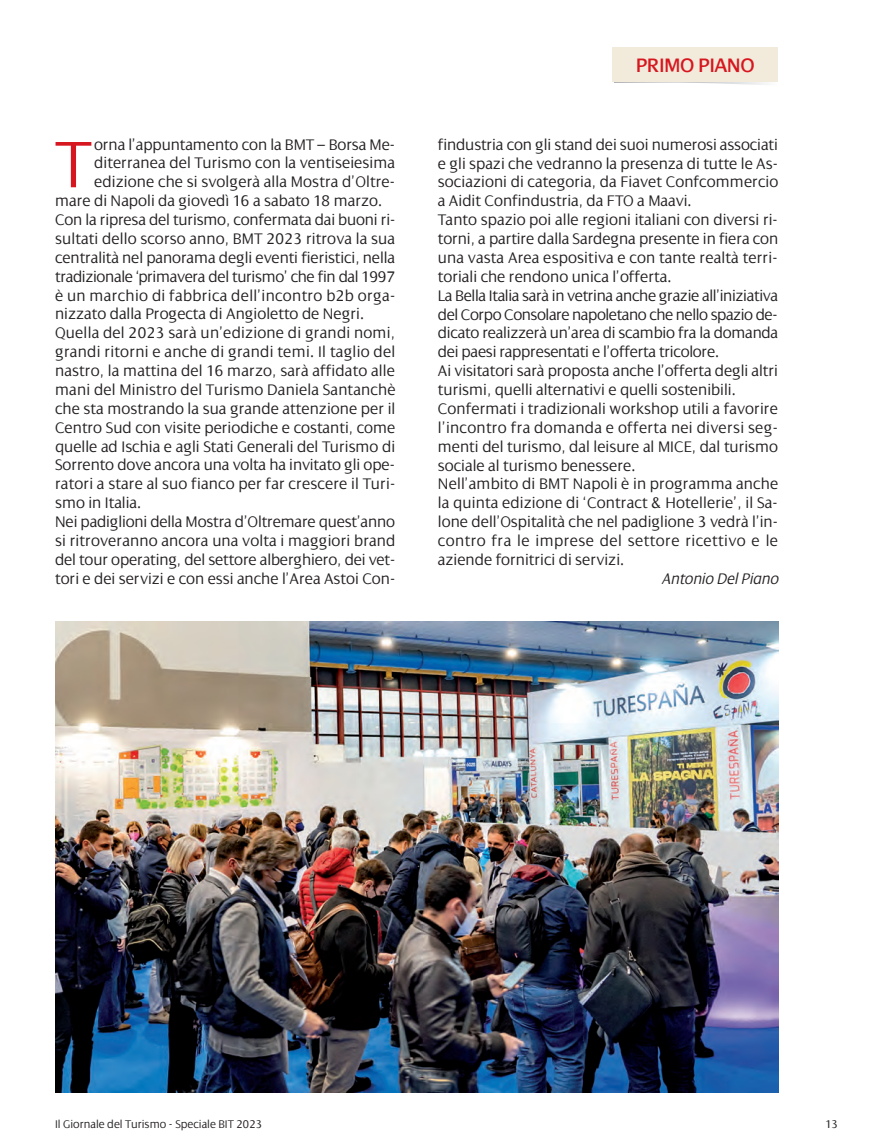
<style>
.page{position:relative;width:893px;height:1148px;background:#fff}
.page>*{position:absolute;margin:0;border:0;box-sizing:border-box;transform-origin:0 0}
.t1{font:300 70.65px "Dialog";color:#d7171f}
.t2{font:21px "Dialog";color:#d7171f}
.t3{font:300 16.5px "Dialog";color:#231f20}
.t4{font:300 16.5px "Dialog";letter-spacing:-.02em;color:#231f20}
.t5{font:300 16.5px "Dialog";letter-spacing:.02em;color:#231f20}
.t6{font:300 16.5px "Dialog";letter-spacing:-.025em;color:#231f20}
.t7{font:300 16.5px "Dialog";letter-spacing:.025em;color:#231f20}
.t8{font:italic 300 16.5px "Dialog";color:#231f20}
.t9{font:300 12px "Dialog";color:#231f20}
</style>
<div class="page">
<div style="left:612px;top:47px;width:166px;height:35px;background:#f2eadb"></div>
<img style="left:55px;top:621px;width:723px;height:471px">
<p class="t1" style="left:55px;top:122px;width:38px">T</p>
<p class="t3" style="left:94px;top:134px;width:303px">orna l’appuntamento con la BMT – Borsa Me-</p>
<p class="t3" style="left:94px;top:153px;width:303px">diterranea del Turismo con la ventiseiesima</p>
<p class="t3" style="left:94px;top:172px;width:303px">edizione che si svolgerà alla Mostra d’Oltre-</p>
<p class="t3" style="left:55px;top:191px;width:329px">mare di Napoli da giovedì 16 a sabato 18 marzo.</p>
<p class="t3" style="left:55px;top:210px;width:342px">Con la ripresa del turismo, confermata dai buoni ri-</p>
<p class="t3" style="left:55px;top:229px;width:341px">sultati dello scorso anno, BMT 2023 ritrova la sua</p>
<p class="t3" style="left:55px;top:247px;width:341px">centralità nel panorama degli eventi fieristici, nella</p>
<p class="t4" style="left:55px;top:266px;width:341px">tradizionale ‘primavera del turismo’ che fin dal 1997</p>
<p class="t5" style="left:55px;top:285px;width:342px">è un marchio di fabbrica dell’incontro b2b orga-</p>
<p class="t3" style="left:55px;top:304px;width:311px">nizzato dalla Progecta di Angioletto de Negri.</p>
<p class="t3" style="left:55px;top:323px;width:341px">Quella del 2023 sarà un’edizione di grandi nomi,</p>
<p class="t3" style="left:55px;top:342px;width:342px">grandi ritorni e anche di grandi temi. Il taglio del</p>
<p class="t3" style="left:55px;top:361px;width:341px">nastro, la mattina del 16 marzo, sarà affidato alle</p>
<p class="t3" style="left:55px;top:380px;width:342px">mani del Ministro del Turismo Daniela Santanchè</p>
<p class="t3" style="left:55px;top:398px;width:342px">che sta mostrando la sua grande attenzione per il</p>
<p class="t3" style="left:55px;top:417px;width:342px">Centro Sud con visite periodiche e costanti, come</p>
<p class="t3" style="left:55px;top:436px;width:342px">quelle ad Ischia e agli Stati Generali del Turismo di</p>
<p class="t3" style="left:55px;top:455px;width:341px">Sorrento dove ancora una volta ha invitato gli ope-</p>
<p class="t3" style="left:55px;top:474px;width:342px">ratori a stare al suo fianco per far crescere il Turi-</p>
<p class="t3" style="left:55px;top:493px;width:88px">smo in Italia.</p>
<p class="t3" style="left:55px;top:512px;width:341px">Nei padiglioni della Mostra d’Oltremare quest’anno</p>
<p class="t3" style="left:55px;top:531px;width:342px">si ritroveranno ancora una volta i maggiori brand</p>
<p class="t3" style="left:55px;top:549px;width:342px">del tour operating, del settore alberghiero, dei vet-</p>
<p class="t3" style="left:55px;top:568px;width:342px">tori e dei servizi e con essi anche l’Area Astoi Con-</p>
<p class="t2" style="left:636px;top:52px;width:120px">PRIMO PIANO</p>
<p class="t3" style="left:438px;top:134px;width:341px">findustria con gli stand dei suoi numerosi associati</p>
<p class="t3" style="left:438px;top:153px;width:342px">e gli spazi che vedranno la presenza di tutte le As-</p>
<p class="t3" style="left:438px;top:172px;width:342px">sociazioni di categoria, da Fiavet Confcommercio</p>
<p class="t3" style="left:438px;top:191px;width:255px">a Aidit Confindustria, da FTO a Maavi.</p>
<p class="t3" style="left:438px;top:210px;width:341px">Tanto spazio poi alle regioni italiani con diversi ri-</p>
<p class="t3" style="left:438px;top:229px;width:342px">torni, a partire dalla Sardegna presente in fiera con</p>
<p class="t3" style="left:438px;top:248px;width:341px">una vasta Area espositiva e con tante realtà terri-</p>
<p class="t3" style="left:438px;top:266px;width:235px">toriali che rendono unica l’offerta.</p>
<p class="t4" style="left:438px;top:285px;width:342px">La Bella Italia sarà in vetrina anche grazie all’iniziativa</p>
<p class="t6" style="left:438px;top:304px;width:341px">del Corpo Consolare napoletano che nello spazio de-</p>
<p class="t3" style="left:438px;top:323px;width:342px">dicato realizzerà un’area di scambio fra la domanda</p>
<p class="t3" style="left:438px;top:342px;width:283px">dei paesi rappresentati e l’offerta tricolore.</p>
<p class="t3" style="left:438px;top:361px;width:341px">Ai visitatori sarà proposta anche l’offerta degli altri</p>
<p class="t3" style="left:438px;top:380px;width:300px">turismi, quelli alternativi e quelli sostenibili.</p>
<p class="t3" style="left:438px;top:399px;width:341px">Confermati i tradizionali workshop utili a favorire</p>
<p class="t5" style="left:438px;top:417px;width:342px">l’incontro fra domanda e offerta nei diversi seg-</p>
<p class="t3" style="left:438px;top:436px;width:342px">menti del turismo, dal leisure al MICE, dal turismo</p>
<p class="t3" style="left:438px;top:455px;width:199px">sociale al turismo benessere.</p>
<p class="t3" style="left:438px;top:474px;width:342px">Nell’ambito di BMT Napoli è in programma anche</p>
<p class="t3" style="left:438px;top:493px;width:341px">la quinta edizione di ‘Contract &amp; Hotellerie’, il Sa-</p>
<p class="t3" style="left:438px;top:512px;width:342px">lone dell’Ospitalità che nel padiglione 3 vedrà l’in-</p>
<p class="t7" style="left:438px;top:531px;width:342px">contro fra le imprese del settore ricettivo e le</p>
<p class="t3" style="left:438px;top:550px;width:188px">aziende fornitrici di servizi.</p>
<p class="t8" style="left:661px;top:568px;width:118px">Antonio Del Piano</p>
<p class="t9" style="left:55px;top:1117px;width:208px">Il Giornale del Turismo - Speciale BIT 2023</p>
<p class="t9" style="left:825px;top:1117px;width:14px">13</p>
</div>
